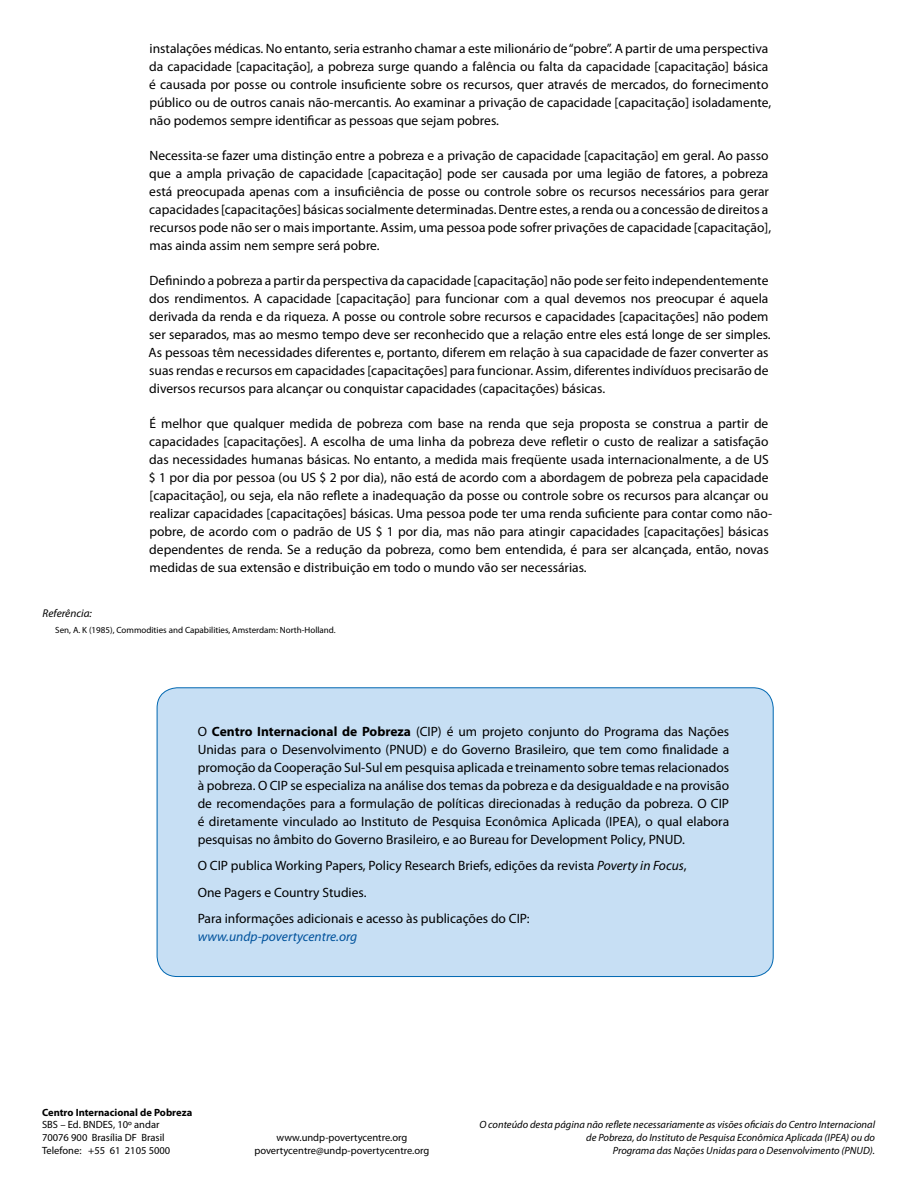
<style>
.page{position:relative;width:918px;height:1188px;background:#fff}
.page>*{position:absolute;margin:0;border:0;box-sizing:border-box;transform-origin:0 0}
.t1{font:13.5px/18px "Myriad Pro";color:#000}
.t2{font:italic 13.5px "Myriad Pro";color:#00529c}
.t3{font:italic 11.25px "Myriad Pro";color:#000}
.t4{font:italic 10.5px/13px "Myriad Pro";color:#000;text-align:right}
.t5{font:10.5px/12.6px "Myriad Pro";color:#000}
.t6{font:700 10.5px "Myriad Pro";color:#000}
.t7{font:9px "Myriad Pro";color:#000}
.s1{font-weight:700}
.s2{font-style:italic}
</style>
<div class="page">
<div style="left:157px;top:688px;width:616px;height:289px;background:#c7dff4;border-radius:20px"></div>
<p class="t1" style="left:149px;top:39px;width:623px">instalações médicas. No entanto, seria estranho chamar a este milionário de “pobre”. A partir de uma perspectiva da capacidade [capacitação], a pobreza surge quando a falência ou falta da capacidade [capacitação] básica é causada por posse ou controle insuficiente sobre os recursos, quer através de mercados, do fornecimento público ou de outros canais não-mercantis. Ao examinar a privação de capacidade [capacitação] isoladamente, não podemos sempre identificar as pessoas que sejam pobres.</p>
<p class="t1" style="left:149px;top:146px;width:623px">Necessita-se fazer uma distinção entre a pobreza e a privação de capacidade [capacitação] em geral. Ao passo que a ampla privação de capacidade [capacitação] pode ser causada por uma legião de fatores, a pobreza está preocupada apenas com a insuficiência de posse ou controle sobre os recursos necessários para gerar capacidades [capacitações] básicas socialmente determinadas. Dentre estes, a renda ou a concessão de direitos a recursos pode não ser o mais importante. Assim, uma pessoa pode sofrer privações de capacidade [capacitação], mas ainda assim nem sempre será pobre.</p>
<p class="t1" style="left:149px;top:271px;width:624px">Definindo a pobreza a partir da perspectiva da capacidade [capacitação] não pode ser feito independentemente dos rendimentos. A capacidade [capacitação] para funcionar com a qual devemos nos preocupar é aquela derivada da renda e da riqueza. A posse ou controle sobre recursos e capacidades [capacitações] não podem ser separados, mas ao mesmo tempo deve ser reconhecido que a relação entre eles está longe de ser simples.<br>As pessoas têm necessidades diferentes e, portanto, diferem em relação à sua capacidade de fazer converter as suas rendas e recursos em capacidades [capacitações] para funcionar. Assim, diferentes indivíduos precisarão de diversos recursos para alcançar ou conquistar capacidades (capacitações) básicas.</p>
<p class="t1" style="left:149px;top:414px;width:625px">É melhor que qualquer medida de pobreza com base na renda que seja proposta se construa a partir de capacidades [capacitações]. A escolha de uma linha da pobreza deve refletir o custo de realizar a satisfação das necessidades humanas básicas. No entanto, a medida mais freqüente usada internacionalmente, a de US $ 1 por dia por pessoa (ou US $ 2 por dia), não está de acordo com a abordagem de pobreza pela capacidade [capacitação], ou seja, ela não reflete a inadequação da posse ou controle sobre os recursos para alcançar ou realizar capacidades [capacitações] básicas. Uma pessoa pode ter uma renda suficiente para contar como não&shy;pobre, de acordo com o padrão de US $ 1 por dia, mas não para atingir capacidades [capacitações] básicas dependentes de renda. Se a redução da pobreza, como bem entendida, é para ser alcançada, então, novas medidas de sua extensão e distribuição em todo o mundo vão ser necessárias.</p>
<p class="t3" style="left:43px;top:608px;width:51px">Referência:</p>
<p class="t7" style="left:55px;top:625px;width:282px">Sen, A. K (1985), Commodities and Capabilities, Amsterdam: North-Holland.</p>
<p class="t1" style="left:198px;top:722px;width:533px;text-align:justify">O <span class="s1">Centro Internacional de Pobreza</span> (CIP) é um projeto conjunto do Programa das Nações Unidas para o Desenvolvimento (PNUD) e do Governo Brasileiro, que tem como finalidade a promoção da Cooperação Sul-Sul em pesquisa aplicada e treinamento sobre temas relacionados à pobreza. O CIP se especializa na análise dos temas da pobreza e da desigualdade e na provisão de recomendações para a formulação de políticas direcionadas à redução da pobreza. O CIP é diretamente vinculado ao Instituto de Pesquisa Econômica Aplicada (IPEA), o qual elabora pesquisas no âmbito do Governo Brasileiro, e ao Bureau for Development Policy, PNUD.</p>
<p class="t1" style="left:198px;top:852px;width:490px;line-height:26.5px">O CIP publica Working Papers, Policy Research Briefs, edições da revista <span class="s2">Poverty in Focus</span>,<br>One Pagers e Country Studies.<br>Para informações adicionais e acesso às publicações do CIP:</p>
<p class="t2" style="left:198px;top:929px;width:161px">www.undp-povertycentre.org</p>
<p class="t6" style="left:42px;top:1106px;width:152px">Centro Internacional de Pobreza</p>
<p class="t5" style="left:42px;top:1119px;width:130px">SBS – Ed. BNDES, 10º andar<br>70076 900 Brasília DF Brasil<br>Telefone: +55 61 2105 5000</p>
<p class="t5" style="left:254px;top:1131px;width:177px;text-align:center">www.undp-povertycentre.org povertycentre@undp-povertycentre.org</p>
<p class="t4" style="left:479px;top:1118px;width:397px">O conteúdo desta página não reflete necessariamente as visões oficiais do Centro Internacional de Pobreza, do Instituto de Pesquisa Econômica Aplicada (IPEA) ou do<br>Programa das Nações Unidas para o Desenvolvimento (PNUD).</p>
</div>
